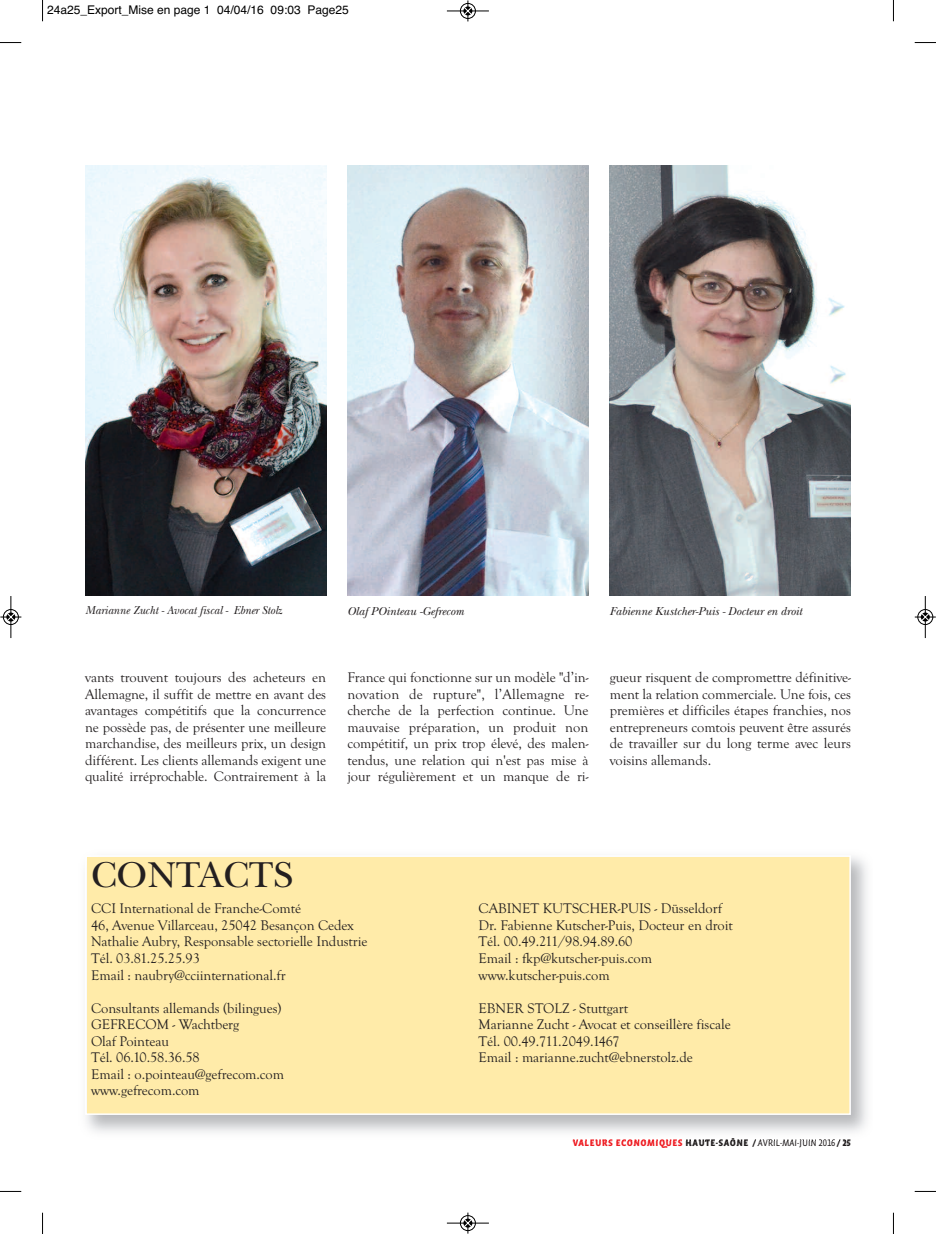
<style>
.page{position:relative;width:936px;height:1234px;background:#fff}
.page>*{position:absolute;margin:0;border:0;box-sizing:border-box;transform-origin:0 0}
.t1{font:37.5px "New Baskerville";color:#231f20}
.t2{font:14.4px/16.5px "Goudy Old Style T";letter-spacing:-.005em;color:#231f20}
.t3{font:italic 12px "New Baskerville";color:#231f20}
.t4{font:12px "Helvetica";color:#000}
.t5{font:italic 12px "New Baskerville";color:#231f20;scale:.94 1}
.t6{font:900 9px "Vista Sans Alt";letter-spacing:.05em;color:#ee1d23}
.s1{color:#231f20}
.s2{font-family:"Vista Sans Alt Reg";font-weight:400;color:#231f20}
</style>
<div class="page">
<img style="left:347px;top:166px;width:241px;height:429px">
<img style="left:85px;top:166px;width:241px;height:429px">
<img style="left:610px;top:166px;width:240px;height:429px">
<img style="left:572px;top:1139px;width:91px;height:1px">
<img style="left:686px;top:1138px;width:62px;height:2px">
<img style="left:759px;top:1139px;width:76px;height:1px">
<div style="left:87px;top:856px;width:762px;height:257px;background:#ffeba9"></div>
<div style="left:85px;top:855px;width:765px;height:259px;border:2px solid #fff"></div>
<svg style="left:42px;top:0;width:1px;height:21px"></svg>
<svg style="left:0;top:42px;width:21px;height:1px"></svg>
<svg style="left:892px;top:0;width:2px;height:21px"></svg>
<svg style="left:914px;top:42px;width:21px;height:1px"></svg>
<svg style="left:42px;top:1212px;width:1px;height:21px"></svg>
<svg style="left:0;top:1190px;width:21px;height:1px"></svg>
<svg style="left:892px;top:1212px;width:2px;height:21px"></svg>
<svg style="left:915px;top:1190px;width:20px;height:1px"></svg>
<div style="left:460px;top:3px;width:16px;height:16px;border:1px solid #fff;border-radius:50%"></div>
<hr style="left:447px;top:11px;width:42px;height:1px;background:#000">
<div style="left:460px;top:3px;width:15px;height:16px;border:1px solid #000;border-radius:50%"></div>
<svg style="left:464px;top:0;width:7px;height:21px"></svg>
<div style="left:460px;top:1214px;width:16px;height:16px;border:1px solid #fff;border-radius:50%"></div>
<hr style="left:447px;top:1222px;width:42px;height:1px;background:#000">
<div style="left:460px;top:1215px;width:15px;height:15px;border:1px solid #000;border-radius:50%"></div>
<svg style="left:464px;top:1212px;width:7px;height:21px"></svg>
<div style="left:3px;top:609px;width:16px;height:16px;border:1px solid #fff;border-radius:50%"></div>
<hr style="left:11px;top:596px;width:1px;height:42px;background:#000">
<div style="left:3px;top:609px;width:16px;height:15px;border:1px solid #000;border-radius:50%"></div>
<svg style="left:0;top:613px;width:21px;height:7px"></svg>
<div style="left:917px;top:609px;width:16px;height:16px;border:1px solid #fff;border-radius:50%"></div>
<hr style="left:924px;top:596px;width:1px;height:42px;background:#000">
<div style="left:917px;top:609px;width:15px;height:15px;border:1px solid #000;border-radius:50%"></div>
<svg style="left:914px;top:613px;width:21px;height:7px"></svg>
<p class="t4" style="left:47px;top:2px;width:303px">24a25_Export_Mise en page 1 04/04/16 09:03 Page25</p>
<p class="t5" style="left:85px;top:606px;width:211px">Marianne Zucht - Avocat fiscal - Ebner Stolz</p>
<p class="t3" style="left:347px;top:606px;width:118px">Olaf POinteau -Gefrecom</p>
<p class="t3" style="left:610px;top:607px;width:194px">Fabienne Kustcher-Puis - Docteur en droit</p>
<p class="t2" style="left:85px;top:669px;width:242px;text-align:justify">vants trouvent toujours des acheteurs en Allemagne, il suffit de mettre en avant des avantages compétitifs que la concurrence ne possède pas, de présenter une meilleure marchandise, des meilleurs prix, un design différent. Les clients allemands exigent une qualité irréprochable. Contrairement à la</p>
<p class="t2" style="left:347px;top:669px;width:242px;text-align:justify">France qui fonctionne sur un modèle "d’in&shy;novation de rupture", l’Allemagne re&shy;cherche de la perfection continue. Une mauvaise préparation, un produit non compétitif, un prix trop élevé, des malen&shy;tendus, une relation qui n'est pas mise à jour régulièrement et un manque de ri-</p>
<p class="t2" style="left:609px;top:669px;width:242px;text-align:justify">gueur risquent de compromettre définitive&shy;ment la relation commerciale. Une fois, ces premières et difficiles étapes franchies, nos entrepreneurs comtois peuvent être assurés de travailler sur du long terme avec leurs voisins allemands.</p>
<h1 class="t1" style="left:91px;top:862px;width:203px">CONTACTS</h1>
<p class="t2" style="left:91px;top:900px;width:278px">CCI International de Franche-Comté<br>46, Avenue Villarceau, 25042 Besançon Cedex Nathalie Aubry, Responsable sectorielle Industrie Tél. 03.81.25.25.93<br>Email : naubry@cciinternational.fr</p>
<p class="t2" style="left:91px;top:999px;width:194px">Consultants allemands (bilingues)<br>GEFRECOM - Wachtberg<br>Olaf Pointeau<br>Tél. 06.10.58.36.58<br>Email : o.pointeau@gefrecom.com www.gefrecom.com</p>
<p class="t2" style="left:478px;top:900px;width:256px">CABINET KUTSCHER-PUIS - Düsseldorf Dr. Fabienne Kutscher-Puis, Docteur en droit Tél. 00.49.211/98.94.89.60<br>Email : fkp@kutscher-puis.com www.kutscher-puis.com</p>
<p class="t2" style="left:478px;top:999px;width:253px">EBNER STOLZ - Stuttgart<br>Marianne Zucht - Avocat et conseillère fiscale Tél. 00.49.711.2049.1467<br>Email : marianne.zucht@ebnerstolz.de</p>
<p class="t6" style="left:572px;top:1136px;width:279px">VALEURS ECONOMIQUES <span class="s1">HAUTE-SAÔNE /</span> <span class="s2">AVRIL-MAI-JUIN 2016</span> <span class="s1">/ 25</span></p>
</div>
